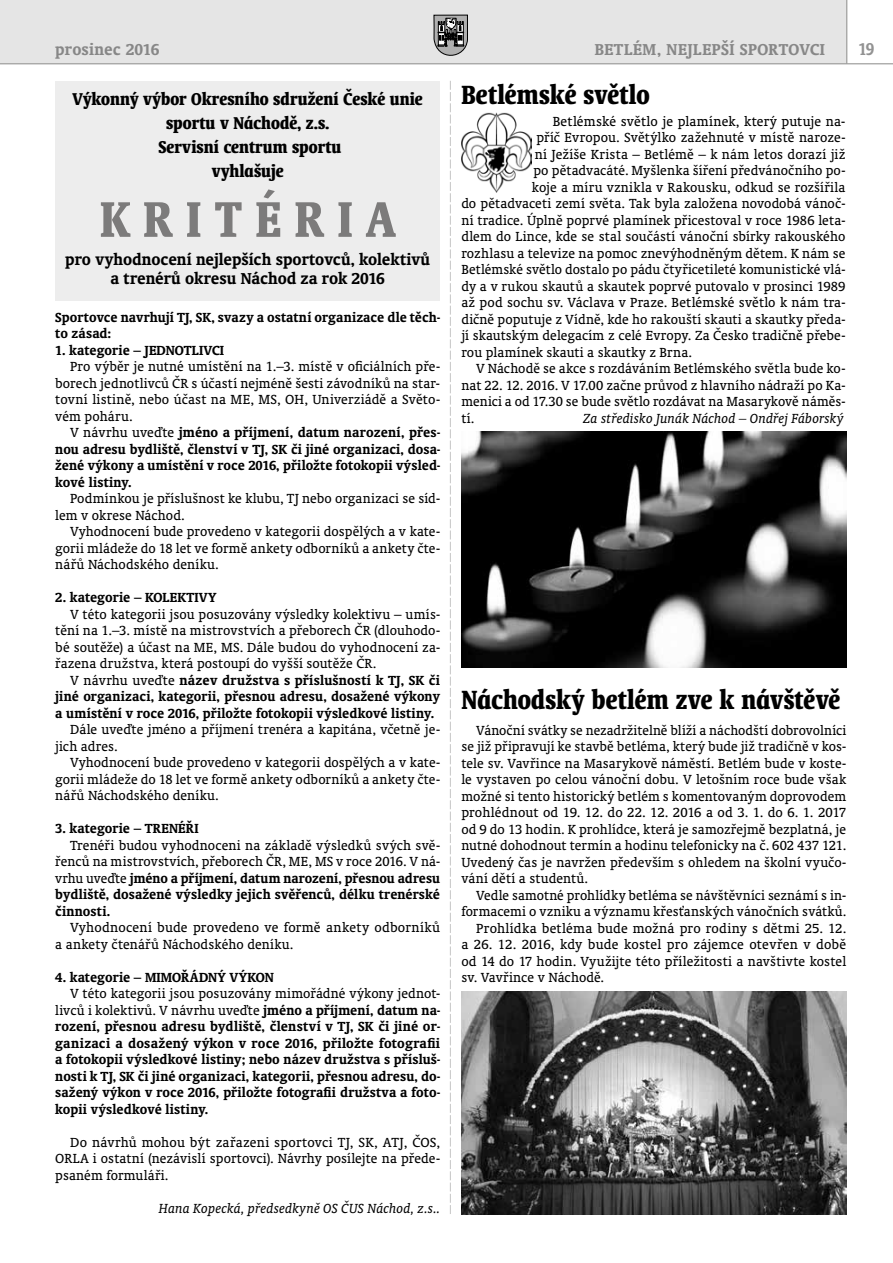
<style>
.page{position:relative;width:893px;height:1263px;background:#fff}
.page>*{position:absolute;margin:0;border:0;box-sizing:border-box;transform-origin:0 0}
.t1{font:700 condensed 57px "Oranda AT";color:#7c7b7b;scale:.92 1}
.t2{font:700 condensed 30px "Oranda AT";letter-spacing:.005em;color:#000;scale:.92 1}
.t3{font:700 condensed 19.5px/24px "Oranda AT";letter-spacing:.005em;color:#000;text-align:center;scale:.95 1}
.t4{font:700 19.5px "Oranda AT";color:#929292;scale:.9 1}
.t5{font:700 18px/19.5px "Oranda AT";letter-spacing:-.005em;color:#000;text-align:center}
.t6{font:700 18px "Oranda AT";letter-spacing:.025em;color:#878787}
.t7{font:700 18px "Oranda AT";letter-spacing:.005em;color:#878787}
.t8{font:15px/16.5px "Oranda AT";letter-spacing:.005em;color:#000;text-align:justify}
.t9{font:700 15px/16.5px "Oranda AT";letter-spacing:.005em;color:#000;text-align:justify}
.t10{font:italic 15px "Oranda AT";letter-spacing:.005em;color:#000}
.s1{font-weight:400}
.s2{font-weight:700}
</style>
<div class="page">
<div style="left:0;top:0;width:847px;height:64px;background:#e5e5e5"></div>
<hr style="left:0;top:63px;width:893px;height:1px;background:#9d9d9c">
<svg style="left:434px;top:15px;width:34px;height:40px"></svg>
<hr style="left:846px;top:0;width:1px;height:64px;background:#9d9d9c">
<div style="left:55px;top:81px;width:385px;height:219px;background:#ededed"></div>
<svg style="left:450px;top:81px;width:1px;height:1133px"></svg>
<img style="left:461px;top:112px;width:71px;height:80px">
<img style="left:461px;top:991px;width:385px;height:223px">
<img style="left:461px;top:431px;width:385px;height:237px">
<p class="t7" style="left:55px;top:38px;width:106px">prosinec 2016</p>
<p class="t6" style="left:595px;top:39px;width:232px">BETLÉM, NEJLEPŠÍ SPORTOVCI</p>
<h3 class="t4" style="left:858px;top:38px;width:19px">19</h3>
<h3 class="t3" style="left:73px;top:87px;width:370px">Výkonný výbor Okresního sdružení České unie sportu v Náchodě, z.s.<br>Servisní centrum sportu<br>vyhlašuje</h3>
<h1 class="t1" style="left:100px;top:185px;width:323px">KR IT É R IA</h1>
<p class="t5" style="left:65px;top:249px;width:366px">pro vyhodnocení nejlepších sportovců, kolektivů a trenérů okresu Náchod za rok 2016</p>
<p class="t9" style="left:55px;top:308px;width:386px">Sportovce navrhují TJ, SK, svazy a ostatní organizace dle těch&shy;to zásad:</p>
<p class="t9" style="left:55px;top:341px;width:170px">1. kategorie – JEDNOTLIVCI</p>
<p class="t8" style="left:55px;top:358px;width:386px;text-indent:15px">Pro výběr je nutné umístění na 1.–3. místě v oficiálních pře&shy;borech jednotlivců ČR s účastí nejméně šesti závodníků na star&shy;tovní listině, nebo účast na ME, MS, OH, Univerziádě a Světo&shy;vém poháru.</p>
<p class="t9" style="left:55px;top:424px;width:386px;text-indent:15px"><span class="s1">V návrhu uveďte</span> jméno a příjmení, datum narození, přes&shy;nou adresu bydliště, členství v TJ, SK či jiné organizaci, dosa&shy;žené výkony a umístění v roce 2016, přiložte fotokopii výsled&shy;kové listiny.</p>
<p class="t8" style="left:55px;top:490px;width:386px;text-indent:15px">Podmínkou je příslušnost ke klubu, TJ nebo organizaci se síd&shy;lem v okrese Náchod.</p>
<p class="t8" style="left:55px;top:523px;width:386px;text-indent:15px">Vyhodnocení bude provedeno v kategorii dospělých a v kate&shy;gorii mládeže do 18 let ve formě ankety odborníků a ankety čte&shy;nářů Náchodského deníku.</p>
<p class="t9" style="left:55px;top:589px;width:163px">2. kategorie – KOLEKTIVY</p>
<p class="t8" style="left:55px;top:605px;width:386px;text-indent:15px">V této kategorii jsou posuzovány výsledky kolektivu – umís&shy;tění na 1.–3. místě na mistrovstvích a přeborech ČR (dlouhodo&shy;bé soutěže) a účast na ME, MS. Dále budou do vyhodnocení za&shy;řazena družstva, která postoupí do vyšší soutěže ČR.</p>
<p class="t9" style="left:55px;top:671px;width:386px;text-indent:15px"><span class="s1">V návrhu uveďte</span> název družstva s příslušností k TJ, SK či jiné organizaci, kategorii, přesnou adresu, dosažené výkony a umístění v roce 2016, přiložte fotokopii výsledkové listiny.</p>
<p class="t8" style="left:55px;top:721px;width:386px;text-indent:15px">Dále uveďte jméno a příjmení trenéra a kapitána, včetně je&shy;jich adres.</p>
<p class="t8" style="left:55px;top:754px;width:386px;text-indent:15px">Vyhodnocení bude provedeno v kategorii dospělých a v kate&shy;gorii mládeže do 18 let ve formě ankety odborníků a ankety čte&shy;nářů Náchodského deníku.</p>
<p class="t9" style="left:55px;top:820px;width:145px">3. kategorie – TRENÉŘI</p>
<p class="t8" style="left:55px;top:836px;width:386px;text-indent:15px">Trenéři budou vyhodnoceni na základě výsledků svých svě&shy;řenců na mistrovstvích, přeborech ČR, ME, MS v roce 2016. V ná&shy;vrhu uveďte <span class="s2">jméno a příjmení, datum narození, přesnou adresu bydliště, dosažené výsledky jejich svěřenců, délku trenérské činnosti.</span></p>
<p class="t8" style="left:55px;top:919px;width:386px;text-indent:15px">Vyhodnocení bude provedeno ve formě ankety odborníků a ankety čtenářů Náchodského deníku.</p>
<p class="t9" style="left:55px;top:968px;width:220px">4. kategorie – MIMOŘÁDNÝ VÝKON</p>
<p class="t9" style="left:55px;top:985px;width:386px;text-indent:15px"><span class="s1">V této kategorii jsou posuzovány mimořádné výkony jednot&shy;livců i kolektivů. V návrhu uveďte</span> jméno a příjmení, datum na&shy;rození, přesnou adresu bydliště, členství v TJ, SK či jiné or&shy;ganizaci a dosažený výkon v roce 2016, přiložte fotografii a fotokopii výsledkové listiny; nebo název družstva s přísluš&shy;nosti k TJ, SK či jiné organizaci, kategorii, přesnou adresu, do&shy;sažený výkon v roce 2016, přiložte fotografii družstva a foto&shy;kopii výsledkové listiny.</p>
<p class="t8" style="left:55px;top:1133px;width:386px;text-indent:15px">Do návrhů mohou být zařazeni sportovci TJ, SK, ATJ, ČOS, ORLA i ostatní (nezávislí sportovci). Návrhy posílejte na přede&shy;psaném formuláři.</p>
<p class="t10" style="left:159px;top:1199px;width:283px">Hana Kopecká, předsedkyně OS ČUS Náchod, z.s..</p>
<h2 class="t2" style="left:461px;top:77px;width:206px">Betlémské světlo</h2>
<p class="t8" style="left:553px;top:112px;width:294px">Betlémské světlo je plamínek, který putuje na-</p>
<p class="t8" style="left:536px;top:129px;width:310px">příč Evropou. Světýlko zažehnuté v místě naroze-</p>
<p class="t8" style="left:535px;top:145px;width:312px">ní Ježíše Krista – Betlémě – k nám letos dorazí již</p>
<p class="t8" style="left:533px;top:162px;width:314px">po pětadvacáté. Myšlenka šíření předvánočního po-</p>
<p class="t8" style="left:532px;top:178px;width:315px">koje a míru vznikla v Rakousku, odkud se rozšířila</p>
<p class="t8" style="left:461px;top:195px;width:385px">do pětadvaceti zemí světa. Tak byla založena novodobá vánoč-</p>
<p class="t8" style="left:461px;top:211px;width:385px">ní tradice. Úplně poprvé plamínek přicestoval v roce 1986 leta-</p>
<p class="t8" style="left:461px;top:228px;width:386px">dlem do Lince, kde se stal součástí vánoční sbírky rakouského</p>
<p class="t8" style="left:461px;top:244px;width:385px">rozhlasu a televize na pomoc znevýhodněným dětem. K nám se</p>
<p class="t8" style="left:461px;top:261px;width:386px">Betlémské světlo dostalo po pádu čtyřicetileté komunistické vlá-</p>
<p class="t8" style="left:461px;top:277px;width:386px">dy a v rukou skautů a skautek poprvé putovalo v prosinci 1989</p>
<p class="t8" style="left:461px;top:294px;width:386px">až pod sochu sv. Václava v Praze. Betlémské světlo k nám tra-</p>
<p class="t8" style="left:461px;top:310px;width:386px">dičně poputuje z Vídně, kde ho rakouští skauti a skautky předa-</p>
<p class="t8" style="left:461px;top:327px;width:385px">jí skautským delegacím z celé Evropy. Za Česko tradičně přebe-</p>
<p class="t8" style="left:461px;top:343px;width:232px">rou plamínek skauti a skautky z Brna.</p>
<p class="t8" style="left:476px;top:360px;width:371px">V Náchodě se akce s rozdáváním Betlémského světla bude ko-</p>
<p class="t8" style="left:461px;top:376px;width:386px">nat 22. 12. 2016. V 17.00 začne průvod z hlavního nádraží po Ka-</p>
<p class="t8" style="left:461px;top:393px;width:386px">menici a od 17.30 se bude světlo rozdávat na Masarykově náměs-</p>
<p class="t8" style="left:461px;top:409px;width:14px">tí.</p>
<p class="t10" style="left:583px;top:409px;width:262px">Za středisko Junák Náchod – Ondřej Fáborský</p>
<h2 class="t2" style="left:461px;top:681px;width:413px">Náchodský betlém zve k návštěvě</h2>
<p class="t8" style="left:461px;top:721px;width:386px;text-indent:15px">Vánoční svátky se nezadržitelně blíží a náchodští dobrovolníci se již připravují ke stavbě betléma, který bude již tradičně v kos&shy;tele sv. Vavřince na Masarykově náměstí. Betlém bude v koste&shy;le vystaven po celou vánoční dobu. V letošním roce bude však možné si tento historický betlém s komentovaným doprovodem prohlédnout od 19. 12. do 22. 12. 2016 a od 3. 1. do 6. 1. 2017 od 9 do 13 hodin. K prohlídce, která je samozřejmě bezplatná, je nutné dohodnout termín a hodinu telefonicky na č. 602 437 121.<br>Uvedený čas je navržen především s ohledem na školní vyučo&shy;vání dětí a studentů.</p>
<p class="t8" style="left:476px;top:886px;width:371px">Vedle samotné prohlídky betléma se návštěvníci seznámí s in-</p>
<p class="t8" style="left:461px;top:903px;width:386px">formacemi o vzniku a významu křesťanských vánočních svátků.</p>
<p class="t8" style="left:476px;top:919px;width:371px">Prohlídka betléma bude možná pro rodiny s dětmi 25. 12.</p>
<p class="t8" style="left:461px;top:936px;width:386px">a 26. 12. 2016, kdy bude kostel pro zájemce otevřen v době</p>
<p class="t8" style="left:461px;top:952px;width:386px">od 14 do 17 hodin. Využijte této příležitosti a navštivte kostel</p>
<p class="t8" style="left:461px;top:969px;width:144px">sv. Vavřince v Náchodě.</p>
</div>
